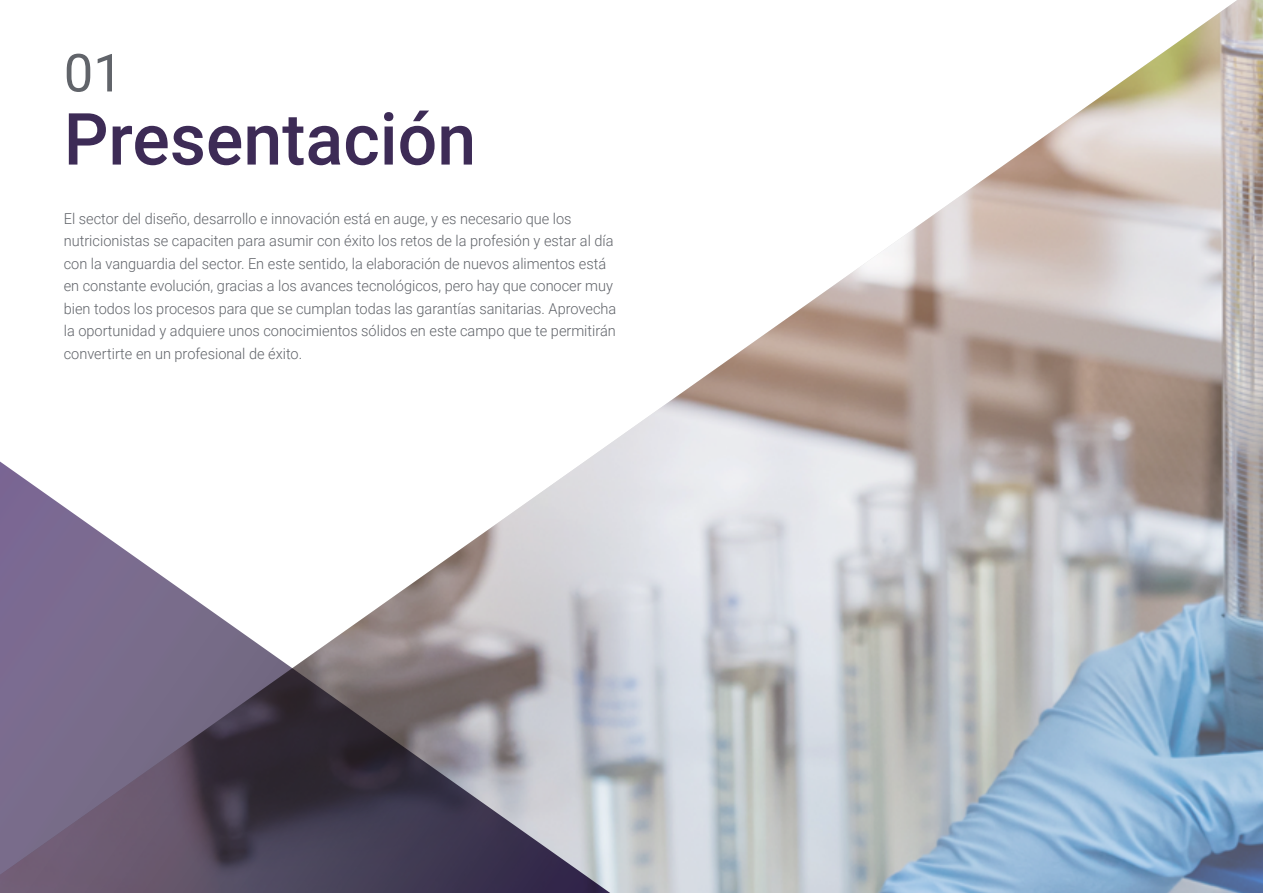
<style>
.page{position:relative;width:1263px;height:893px;background:#fff}
.page>*{position:absolute;margin:0;border:0;box-sizing:border-box;transform-origin:0 0}
.t1{font:500 72px "Roboto";color:#3d2b56}
.t2{font:52.5px "Roboto";color:#61646a}
.t3{font:300 15px/22.5px "Roboto";color:#61646a}
</style>
<div class="page">
<img style="left:607px;top:0;width:656px;height:893px">
<svg style="left:0;top:446px;width:640px;height:447px"></svg>
<h2 class="t2" style="left:64px;top:36px;width:61px">01</h2>
<h1 class="t1" style="left:64px;top:89px;width:414px">Presentación</h1>
<p class="t3" style="left:64px;top:207px;width:554px">El sector del diseño, desarrollo e innovación está en auge, y es necesario que los nutricionistas se capaciten para asumir con éxito los retos de la profesión y estar al día con la vanguardia del sector. En este sentido, la elaboración de nuevos alimentos está en constante evolución, gracias a los avances tecnológicos, pero hay que conocer muy bien todos los procesos para que se cumplan todas las garantías sanitarias. Aprovecha la oportunidad y adquiere unos conocimientos sólidos en este campo que te permitirán convertirte en un profesional de éxito.</p>
</div>
